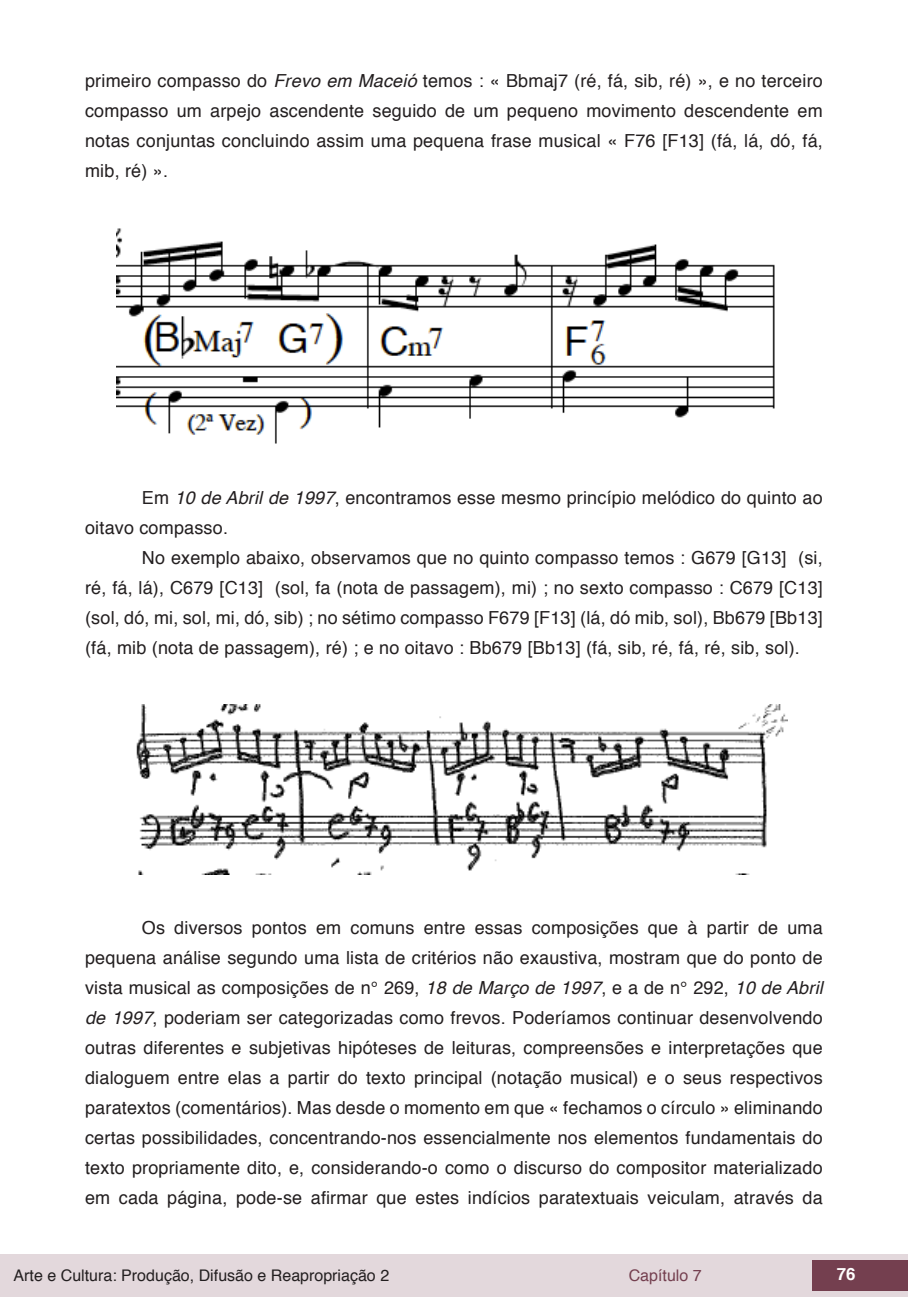
<style>
.page{position:relative;width:908px;height:1304px;background:#fff}
.page>*{position:absolute;margin:0;border:0;box-sizing:border-box;transform-origin:0 0}
.txt{font:18px/30px "Helvetica";letter-spacing:.01em;color:#231f20;text-align:justify}
.t1{font:700 16.8px "Helvetica";color:#fff}
.t2{font:16px "Helvetica";color:#231f20}
.t3{font:16px "Helvetica";color:#743f4f}
.s1{font-style:italic}
</style>
<div class="page">
<div style="left:0;top:1254px;width:906px;height:43px;background:#e3d8dc"></div>
<div style="left:812px;top:1261px;width:95px;height:30px;background:#743f4f"></div>
<img style="left:116px;top:228px;width:659px;height:216px">
<img style="left:136px;top:704px;width:651px;height:170px">
<p class="txt" style="left:85px;top:66px;width:739px">primeiro compasso do <span class="s1">Frevo em Maceió</span> temos : « Bbmaj7 (ré, fá, sib, ré) », e no terceiro compasso um arpejo ascendente seguido de um pequeno movimento descendente em notas conjuntas concluindo assim uma pequena frase musical « F76 [F13] (fá, lá, dó, fá, mib, ré) ».</p>
<p class="txt" style="left:85px;top:483px;width:738px;text-indent:57px">Em <span class="s1">10 de Abril de 1997</span>, encontramos esse mesmo princípio melódico do quinto ao oitavo compasso.</p>
<p class="txt" style="left:85px;top:543px;width:739px;text-indent:57px">No exemplo abaixo, observamos que no quinto compasso temos : G679 [G13] (si, ré, fá, lá), C679 [C13] (sol, fa (nota de passagem), mi) ; no sexto compasso : C679 [C13] (sol, dó, mi, sol, mi, dó, sib) ; no sétimo compasso F679 [F13] (lá, dó mib, sol), Bb679 [Bb13] (fá, mib (nota de passagem), ré) ; e no oitavo : Bb679 [Bb13] (fá, sib, ré, fá, ré, sib, sol).</p>
<p class="txt" style="left:85px;top:913px;width:738px;text-indent:57px">Os diversos pontos em comuns entre essas composições que à partir de uma pequena análise segundo uma lista de critérios não exaustiva, mostram que do ponto de vista musical as composições de n° 269, <span class="s1">18 de Março de 1997</span>, e a de n° 292, <span class="s1">10 de Abril de 1997</span>, poderiam ser categorizadas como frevos. Poderíamos continuar desenvolvendo outras diferentes e subjetivas hipóteses de leituras, compreensões e interpretações que dialoguem entre elas a partir do texto principal (notação musical) e o seus respectivos paratextos (comentários). Mas desde o momento em que « fechamos o círculo » eliminando certas possibilidades, concentrando-nos essencialmente nos elementos fundamentais do texto propriamente dito, e, considerando-o como o discurso do compositor materializado em cada página, pode-se afirmar que estes indícios paratextuais veiculam, através da</p>
<p class="t2" style="left:14px;top:1263px;width:377px">Arte e Cultura: Produção, Difusão e Reapropriação 2</p>
<p class="t3" style="left:628px;top:1263px;width:74px">Capítulo 7</p>
<p class="t1" style="left:836px;top:1261px;width:20px">76</p>
</div>
